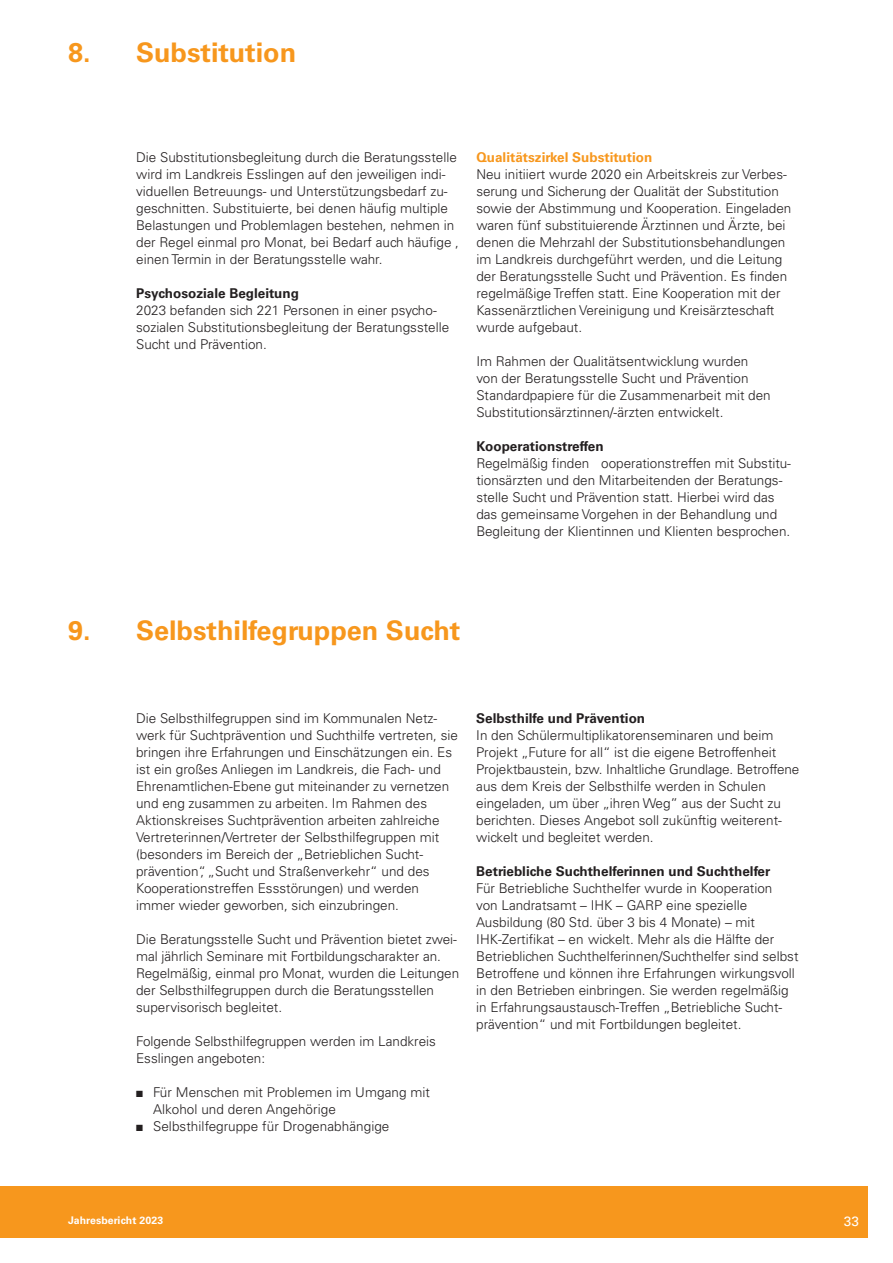
<style>
.page{position:relative;width:893px;height:1263px;background:#fff}
.page>*{position:absolute;margin:0;border:0;box-sizing:border-box;transform-origin:0 0}
.t1{font:700 27px "Univers LT Std";color:#f7971d}
.t2{font:300 13.5px/17px "Univers LT Std";color:#231f20}
.t3{font:700 13.5px "Univers LT Std";color:#231f20}
.t4{font:700 13.5px "Univers LT Std";color:#f7971d}
.t5{font:13.5px "Univers LT Std";color:#fff}
.t6{font:700 10.5px "Univers LT Std";letter-spacing:.01em;color:#fff}
</style>
<div class="page">
<div style="left:0;top:1186px;width:867px;height:51px;background:#f7971d"></div>
<h1 class="t1" style="left:68px;top:37px;width:230px">8. Substitution</h1>
<p class="t2" style="left:136px;top:148px;width:324px">Die Substitutionsbegleitung durch die Beratungsstelle wird im Landkreis Esslingen auf den jeweiligen indi&shy;viduellen Betreuungs- und Unterstützungsbedarf zu&shy;geschnitten. Substituierte, bei denen häufig multiple Belastungen und Problemlagen bestehen, nehmen in der Regel einmal pro Monat, bei Bedarf auch häufige , einen Termin in der Beratungsstelle wahr.</p>
<p class="t3" style="left:136px;top:285px;width:164px">Psychosoziale Begleitung</p>
<p class="t2" style="left:136px;top:301px;width:315px">2023 befanden sich 221 Personen in einer psycho&shy;sozialen Substitutionsbegleitung der Beratungsstelle<br>Sucht und Prävention.</p>
<p class="t4" style="left:476px;top:149px;width:177px">Qualitätszirkel Substitution</p>
<p class="t2" style="left:476px;top:165px;width:316px">Neu initiiert wurde 2020 ein Arbeitskreis zur Verbes&shy;serung und Sicherung der Qualität der Substitution sowie der Abstimmung und Kooperation. Eingeladen waren fünf substituierende Ärztinnen und Ärzte, bei denen die Mehrzahl der Substitutionsbehandlungen im Landkreis durchgeführt werden, und die Leitung der Beratungsstelle Sucht und Prävention. Es finden regelmäßige Treffen statt. Eine Kooperation mit der Kassenärztlichen Vereinigung und Kreisärzteschaft wurde aufgebaut.</p>
<p class="t2" style="left:476px;top:353px;width:296px">Im Rahmen der Qualitätsentwicklung wurden von der Beratungsstelle Sucht und Prävention Standardpapiere für die Zusammenarbeit mit den Substitutionsärztinnen/-ärzten entwickelt.</p>
<p class="t3" style="left:476px;top:438px;width:129px">Kooperationstreffen</p>
<p class="t2" style="left:476px;top:455px;width:316px">Regelmäßig finden ooperationstreffen mit Substitu&shy;tionsärzten und den Mitarbeitenden der Beratungs&shy;stelle Sucht und Prävention statt. Hierbei wird das das gemeinsame Vorgehen in der Behandlung und Begleitung der Klientinnen und Klienten besprochen.</p>
<h1 class="t1" style="left:68px;top:615px;width:394px">9. Selbsthilfegruppen Sucht</h1>
<p class="t2" style="left:136px;top:710px;width:323px">Die Selbsthilfegruppen sind im Kommunalen Netz&shy;werk für Suchtprävention und Suchthilfe vertreten, sie bringen ihre Erfahrungen und Einschätzungen ein. Es ist ein großes Anliegen im Landkreis, die Fach- und Ehrenamtlichen-Ebene gut miteinander zu vernetzen und eng zusammen zu arbeiten. Im Rahmen des Aktionskreises Suchtprävention arbeiten zahlreiche Vertreterinnen/Vertreter der Selbsthilfegruppen mit (besonders im Bereich der „Betrieblichen Sucht&shy;prävention“, „Sucht und Straßenverkehr“ und des Kooperationstreffen Essstörungen) und werden immer wieder geworben, sich einzubringen.</p>
<p class="t2" style="left:136px;top:931px;width:325px">Die Beratungsstelle Sucht und Prävention bietet zwei&shy;mal jährlich Seminare mit Fortbildungscharakter an.<br>Regelmäßig, einmal pro Monat, wurden die Leitungen der Selbsthilfegruppen durch die Beratungsstellen supervisorisch begleitet.</p>
<p class="t2" style="left:136px;top:1033px;width:301px">Folgende Selbsthilfegruppen werden im Landkreis<br>Esslingen angeboten:</p>
<p class="t2" style="left:153px;top:1084px;width:279px;text-indent:-17px">■ Für Menschen mit Problemen im Umgang mit<br>Alkohol und deren Angehörige</p>
<p class="t2" style="left:136px;top:1118px;width:255px">■ Selbsthilfegruppe für Drogenabhängige</p>
<p class="t3" style="left:476px;top:710px;width:170px">Selbsthilfe und Prävention</p>
<p class="t2" style="left:476px;top:727px;width:325px">In den Schülermultiplikatorenseminaren und beim Projekt „Future for all“ ist die eigene Betroffenheit Projektbaustein, bzw. Inhaltliche Grundlage. Betroffene aus dem Kreis der Selbsthilfe werden in Schulen eingeladen, um über „ihren Weg” aus der Sucht zu berichten. Dieses Angebot soll zukünftig weiterent&shy;wickelt und begleitet werden.</p>
<p class="t3" style="left:476px;top:863px;width:296px">Betriebliche Suchthelferinnen und Suchthelfer</p>
<p class="t2" style="left:476px;top:880px;width:324px">Für Betriebliche Suchthelfer wurde in Kooperation<br>von Landratsamt – IHK – GARP eine spezielle Ausbildung (80 Std. über 3 bis 4 Monate) – mit IHK-Zertifikat – en wickelt. Mehr als die Hälfte der Betrieblichen Suchthelferinnen/Suchthelfer sind selbst Betroffene und können ihre Erfahrungen wirkungsvoll in den Betrieben einbringen. Sie werden regelmäßig in Erfahrungsaustausch-Treffen „Betriebliche Sucht&shy;prävention“ und mit Fortbildungen begleitet.</p>
<p class="t6" style="left:68px;top:1214px;width:97px">Jahresbericht 2023</p>
<p class="t5" style="left:844px;top:1213px;width:17px">33</p>
</div>
